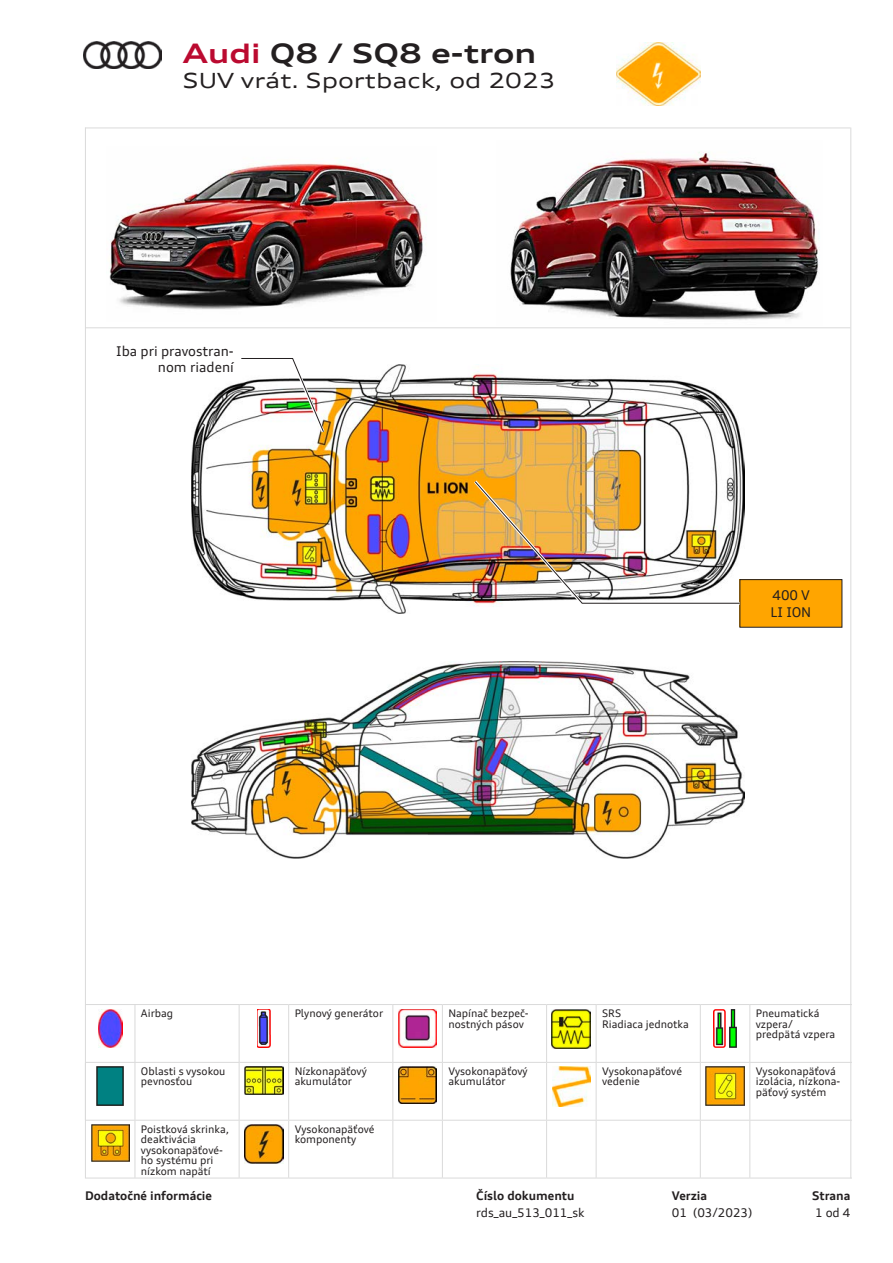
<style>
.page{position:relative;width:893px;height:1263px;background:#fff}
.page>*{position:absolute;margin:0;border:0;box-sizing:border-box;transform-origin:0 0}
.Kopfzeile_Ueberschri{font:700 expanded 27px "Audi Type";color:#231f20}
.Kopfzeile_Untertitel{font:expanded 21px "Audi Type";color:#231f20}
.Text{font:13.5px/16.5px "Audi Type";color:#231f20;text-align:right}
.Warntext{font:13.5px "Audi Type";color:#231f20}
.Fusszeile_fett{font:700 12px "Audi Type";color:#231f20}
.Fusszeile{font:12px "Audi Type";color:#231f20}
.Legende_Seite_1{font:10.5px/10.5px "Audi Type";color:#231f20}
.s1{color:#bb0a30}
</style>
<div class="page">
<hr style="left:85px;top:1004px;width:50px;height:1px;background:#dadada">
<hr style="left:135px;top:1004px;width:104px;height:1px;background:#dadada">
<hr style="left:135px;top:1005px;width:1px;height:57px;background:#dadada">
<hr style="left:289px;top:1004px;width:104px;height:1px;background:#dadada">
<hr style="left:442px;top:1004px;width:105px;height:1px;background:#dadada">
<hr style="left:547px;top:1004px;width:49px;height:1px;background:#dadada">
<hr style="left:546px;top:1005px;width:1px;height:57px;background:#dadada">
<hr style="left:596px;top:1004px;width:104px;height:1px;background:#dadada">
<hr style="left:596px;top:1005px;width:1px;height:57px;background:#dadada">
<hr style="left:85px;top:1062px;width:50px;height:1px;background:#dadada">
<hr style="left:135px;top:1062px;width:104px;height:1px;background:#dadada">
<hr style="left:135px;top:1063px;width:1px;height:57px;background:#dadada">
<hr style="left:239px;top:1063px;width:1px;height:57px;background:#dadada">
<hr style="left:289px;top:1062px;width:104px;height:1px;background:#dadada">
<hr style="left:442px;top:1062px;width:105px;height:1px;background:#dadada">
<hr style="left:547px;top:1062px;width:49px;height:1px;background:#dadada">
<hr style="left:546px;top:1063px;width:1px;height:57px;background:#dadada">
<hr style="left:85px;top:1120px;width:50px;height:1px;background:#dadada">
<hr style="left:135px;top:1120px;width:104px;height:1px;background:#dadada">
<hr style="left:135px;top:1120px;width:1px;height:58px;background:#dadada">
<hr style="left:289px;top:1120px;width:104px;height:1px;background:#dadada">
<hr style="left:442px;top:1120px;width:105px;height:1px;background:#dadada">
<hr style="left:547px;top:1120px;width:49px;height:1px;background:#dadada">
<hr style="left:596px;top:1120px;width:1px;height:58px;background:#dadada">
<hr style="left:85px;top:1178px;width:50px;height:1px;background:#dadada">
<hr style="left:135px;top:1178px;width:104px;height:1px;background:#dadada">
<hr style="left:289px;top:1178px;width:104px;height:1px;background:#dadada">
<hr style="left:442px;top:1178px;width:105px;height:1px;background:#dadada">
<hr style="left:547px;top:1178px;width:49px;height:1px;background:#dadada">
<hr style="left:596px;top:1178px;width:104px;height:1px;background:#dadada">
<hr style="left:750px;top:1004px;width:102px;height:1px;background:#dadada">
<hr style="left:750px;top:1062px;width:102px;height:1px;background:#dadada">
<hr style="left:750px;top:1120px;width:102px;height:1px;background:#dadada">
<hr style="left:750px;top:1178px;width:102px;height:1px;background:#dadada">
<hr style="left:700px;top:1004px;width:50px;height:1px;background:#dadada">
<hr style="left:700px;top:1005px;width:1px;height:57px;background:#dadada">
<hr style="left:749px;top:1005px;width:1px;height:57px;background:#dadada">
<hr style="left:700px;top:1062px;width:50px;height:1px;background:#dadada">
<hr style="left:700px;top:1063px;width:1px;height:57px;background:#dadada">
<hr style="left:749px;top:1063px;width:1px;height:57px;background:#dadada">
<hr style="left:700px;top:1120px;width:50px;height:1px;background:#dadada">
<hr style="left:700px;top:1120px;width:1px;height:58px;background:#dadada">
<hr style="left:749px;top:1120px;width:1px;height:58px;background:#dadada">
<hr style="left:700px;top:1178px;width:50px;height:1px;background:#dadada">
<hr style="left:393px;top:1004px;width:49px;height:1px;background:#dadada">
<hr style="left:392px;top:1005px;width:1px;height:57px;background:#dadada">
<hr style="left:442px;top:1005px;width:1px;height:57px;background:#dadada">
<hr style="left:393px;top:1062px;width:49px;height:1px;background:#dadada">
<hr style="left:392px;top:1063px;width:1px;height:57px;background:#dadada">
<hr style="left:442px;top:1063px;width:1px;height:57px;background:#dadada">
<hr style="left:392px;top:1120px;width:1px;height:58px;background:#dadada">
<hr style="left:546px;top:1120px;width:1px;height:58px;background:#dadada">
<hr style="left:239px;top:1004px;width:50px;height:1px;background:#dadada">
<hr style="left:239px;top:1005px;width:1px;height:57px;background:#dadada">
<hr style="left:288px;top:1005px;width:1px;height:57px;background:#dadada">
<hr style="left:239px;top:1062px;width:50px;height:1px;background:#dadada">
<hr style="left:288px;top:1063px;width:1px;height:57px;background:#dadada">
<hr style="left:239px;top:1120px;width:50px;height:1px;background:#dadada">
<hr style="left:239px;top:1120px;width:1px;height:58px;background:#dadada">
<hr style="left:288px;top:1120px;width:1px;height:58px;background:#dadada">
<hr style="left:393px;top:1120px;width:49px;height:1px;background:#dadada">
<hr style="left:442px;top:1120px;width:1px;height:58px;background:#dadada">
<hr style="left:239px;top:1178px;width:50px;height:1px;background:#dadada">
<hr style="left:393px;top:1178px;width:49px;height:1px;background:#dadada">
<hr style="left:596px;top:1062px;width:104px;height:1px;background:#dadada">
<hr style="left:596px;top:1063px;width:1px;height:57px;background:#dadada">
<hr style="left:596px;top:1120px;width:104px;height:1px;background:#dadada">
<img style="left:98px;top:1009px;width:24px;height:38px">
<img style="left:257px;top:1009px;width:14px;height:38px">
<img style="left:398px;top:1009px;width:39px;height:38px">
<img style="left:552px;top:1009px;width:39px;height:39px">
<img style="left:713px;top:1009px;width:12px;height:38px">
<img style="left:729px;top:1009px;width:8px;height:38px">
<img style="left:97px;top:1067px;width:27px;height:38px">
<img style="left:244px;top:1067px;width:39px;height:27px">
<img style="left:398px;top:1067px;width:39px;height:37px">
<img style="left:552px;top:1067px;width:38px;height:39px">
<img style="left:706px;top:1067px;width:38px;height:38px">
<img style="left:91px;top:1125px;width:38px;height:36px">
<img style="left:245px;top:1125px;width:38px;height:39px">
<hr style="left:85px;top:128px;width:765px;height:1px;background:#dadada">
<hr style="left:85px;top:327px;width:765px;height:1px;background:#dadada">
<hr style="left:85px;top:128px;width:1px;height:1050px;background:#dadada">
<hr style="left:850px;top:128px;width:1px;height:1050px;background:#dadada">
<img style="left:191px;top:365px;width:553px;height:248px">
<img style="left:191px;top:661px;width:553px;height:197px">
<img style="left:109px;top:163px;width:317px;height:147px">
<img style="left:510px;top:152px;width:310px;height:168px">
<div style="left:740px;top:580px;width:102px;height:47px;background:#ffa500"></div>
<div style="left:739px;top:579px;width:103px;height:49px;border:1px solid #231f20"></div>
<img style="left:471px;top:477px;width:271px;height:129px">
<img style="left:238px;top:358px;width:89px;height:78px">
<img style="left:617px;top:43px;width:84px;height:62px">
<img style="left:84px;top:41px;width:78px;height:27px">
<p class="Kopfzeile_Ueberschri" style="left:183px;top:37px;width:355px"><span class="s1">Audi</span> Q8 / SQ8 e-tron</p>
<p class="Kopfzeile_Untertitel" style="left:183px;top:68px;width:374px">SUV vrát. Sportback, od 2023</p>
<p class="Text" style="left:116px;top:342px;width:119px">Iba pri pravostran&shy;nom riadení</p>
<p class="Warntext" style="left:772px;top:587px;width:39px">400 V</p>
<p class="Warntext" style="left:770px;top:604px;width:42px">LI ION</p>
<p class="Legende_Seite_1" style="left:141px;top:1008px;width:34px">Airbag</p>
<p class="Legende_Seite_1" style="left:295px;top:1008px;width:90px">Plynový generátor</p>
<p class="Legende_Seite_1" style="left:448px;top:1008px;width:82px">Napínač bezpeč&shy;nostných pásov</p>
<p class="Legende_Seite_1" style="left:602px;top:1008px;width:21px">SRS</p>
<p class="Legende_Seite_1" style="left:602px;top:1018px;width:88px">Riadiaca jednotka</p>
<p class="Legende_Seite_1" style="left:756px;top:1008px;width:81px">Pneumatická vzpera/ predpätá vzpera</p>
<p class="Legende_Seite_1" style="left:141px;top:1066px;width:86px">Oblasti s vysokou pevnosťou</p>
<p class="Legende_Seite_1" style="left:295px;top:1066px;width:74px">Nízkonapäťový akumulátor</p>
<p class="Legende_Seite_1" style="left:448px;top:1066px;width:81px">Vysokonapäťový akumulátor</p>
<p class="Legende_Seite_1" style="left:602px;top:1066px;width:81px">Vysokonapäťové vedenie</p>
<p class="Legende_Seite_1" style="left:756px;top:1066px;width:86px">Vysokonapäťová izolácia, nízkona&shy;päťový systém</p>
<p class="Legende_Seite_1" style="left:141px;top:1123px;width:90px">Poistková skrinka, deaktivácia vysokonapäťové&shy;ho systému pri nízkom napätí</p>
<p class="Legende_Seite_1" style="left:295px;top:1123px;width:81px">Vysokonapäťové komponenty</p>
<p class="Fusszeile_fett" style="left:85px;top:1188px;width:129px">Dodatočné informácie</p>
<p class="Fusszeile_fett" style="left:476px;top:1188px;width:100px">Číslo dokumentu</p>
<p class="Fusszeile" style="left:476px;top:1205px;width:110px">rds_au_513_011_sk</p>
<p class="Fusszeile_fett" style="left:672px;top:1188px;width:37px">Verzia</p>
<p class="Fusszeile" style="left:672px;top:1205px;width:82px">01 (03/2023)</p>
<p class="Fusszeile_fett" style="left:812px;top:1188px;width:40px">Strana</p>
<p class="Fusszeile" style="left:815px;top:1205px;width:37px">1 od 4</p>
</div>
